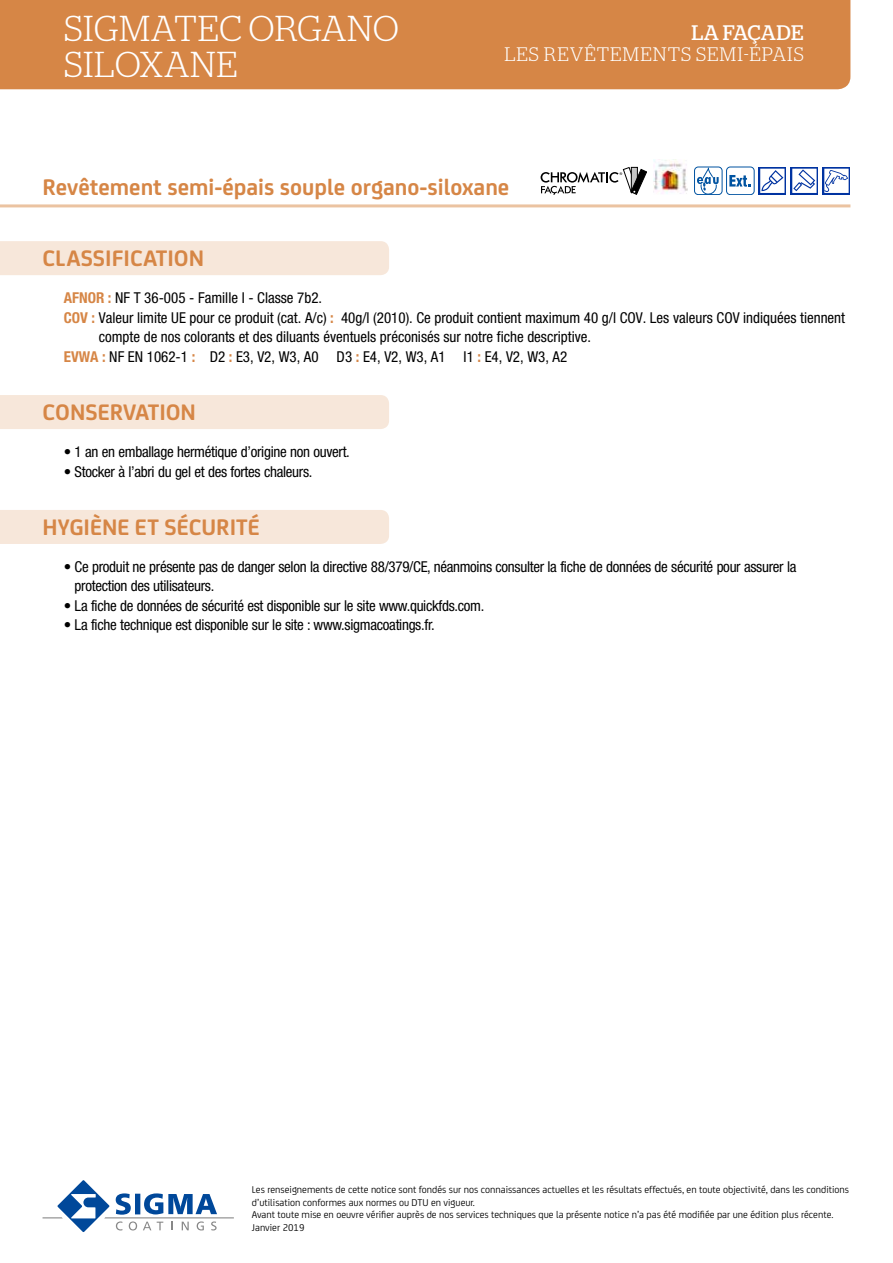
<style>
.page{position:relative;width:893px;height:1263px;background:#fff}
.page>*{position:absolute;margin:0;border:0;box-sizing:border-box;transform-origin:0 0}
.t1{font:300 36px/36px "Stag";letter-spacing:.015em;color:#fff}
.t2{font:700 24px "FS Joey";color:#d68646}
.t3{font:21px "Stag";letter-spacing:.01em;color:#fff}
.t4{font:300 19.5px "Stag";letter-spacing:.055em;color:#fff}
.t5{font:condensed 15px/19.5px "Helvetica Neue";letter-spacing:-.02em;color:#000}
.t6{font:condensed 15px "Helvetica Neue LT Std";color:#000}
.t7{font:10.5px/12.6px "FS Joey";color:#000}
.s1{font-weight:700;color:#d68646}
</style>
<div class="page">
<div style="left:0;top:0;width:850px;height:89px;background:#d68646"></div>
<svg style="left:43px;top:1180px;width:191px;height:52px"></svg>
<div style="left:0;top:241px;width:389px;height:34px;background:#f7e7da"></div>
<div style="left:0;top:395px;width:389px;height:34px;background:#f7e7da"></div>
<div style="left:0;top:510px;width:389px;height:34px;background:#f7e7da"></div>
<hr style="left:0;top:204px;width:850px;height:3px;background:#ebc3a1">
<svg style="left:541px;top:167px;width:106px;height:28px"></svg>
<img style="left:653px;top:159px;width:35px;height:35px">
<div style="left:694px;top:167px;width:28px;height:28px;border:1px solid #0053a1;border-radius:4px"></div>
<svg style="left:696px;top:167px;width:23px;height:28px"></svg>
<div style="left:726px;top:167px;width:28px;height:28px;background:#fff;border:1px solid #0053a1;border-radius:4px"></div>
<svg style="left:729px;top:175px;width:22px;height:12px"></svg>
<svg style="left:758px;top:167px;width:28px;height:28px"></svg>
<svg style="left:760px;top:169px;width:24px;height:24px"></svg>
<div style="left:790px;top:167px;width:28px;height:28px;background:linear-gradient(to right,#0033a1,#0033a1)"></div>
<svg style="left:792px;top:169px;width:25px;height:24px"></svg>
<div style="left:822px;top:167px;width:28px;height:28px;background:linear-gradient(to right,#0033a1,#0033a1)"></div>
<svg style="left:824px;top:169px;width:25px;height:24px"></svg>
<h1 class="t1" style="left:64px;top:10px;width:337px">SIGMATEC ORGANO<br>SILOXANE</h1>
<h3 class="t3" style="left:691px;top:21px;width:113px">LA FAÇADE</h3>
<h3 class="t4" style="left:504px;top:44px;width:301px">LES REVÊTEMENTS SEMI-ÉPAIS</h3>
<h2 class="t2" style="left:43px;top:169px;width:468px">Revêtement semi-épais souple organo-siloxane</h2>
<h2 class="t2" style="left:43px;top:240px;width:163px">CLASSIFICATION</h2>
<p class="t6" style="left:64px;top:289px;width:260px"><span class="s1">AFNOR :</span> NF T 36-005 - Famille I - Classe 7b2.</p>
<p class="t6" style="left:64px;top:309px;width:783px"><span class="s1">COV :</span> Valeur limite UE pour ce produit (cat. A/c) <span class="s1">:</span> 40g/l (2010). Ce produit contient maximum 40 g/l COV. Les valeurs COV indiquées tiennent</p>
<p class="t6" style="left:99px;top:328px;width:494px">compte de nos colorants et des diluants éventuels préconisés sur notre fiche descriptive.</p>
<p class="t6" style="left:64px;top:348px;width:505px"><span class="s1">EVWA :</span> NF EN 1062-1 <span class="s1">:</span> D2 <span class="s1">:</span> E3, V2, W3, A0 D3 <span class="s1">:</span> E4, V2, W3, A1 I1 <span class="s1">:</span> E4, V2, W3, A2</p>
<h2 class="t2" style="left:43px;top:394px;width:155px">CONSERVATION</h2>
<p class="t5" style="left:64px;top:442px;width:288px">• 1 an en emballage hermétique d’origine non ouvert.</p>
<p class="t5" style="left:64px;top:461px;width:250px">• Stocker à l’abri du gel et des fortes chaleurs.</p>
<h2 class="t2" style="left:43px;top:509px;width:219px">HYGIÈNE ET SÉCURITÉ</h2>
<p class="t5" style="left:75px;top:557px;width:723px;text-indent:-11px">• Ce produit ne présente pas de danger selon la directive 88/379/CE, néanmoins consulter la fiche de données de sécurité pour assurer la protection des utilisateurs.</p>
<p class="t5" style="left:64px;top:596px;width:422px">• La fiche de données de sécurité est disponible sur le site www.quickfds.com.</p>
<p class="t5" style="left:64px;top:615px;width:372px">• La fiche technique est disponible sur le site : www.sigmacoatings.fr.</p>
<p class="t7" style="left:252px;top:1183px;width:598px">Les renseignements de cette notice sont fondés sur nos connaissances actuelles et les résultats effectués, en toute objectivité, dans les conditions d’utilisation conformes aux normes ou DTU en vigueur.<br>Avant toute mise en oeuvre vérifier auprès de nos services techniques que la présente notice n’a pas été modifiée par une édition plus récente.<br>Janvier 2019</p>
</div>
